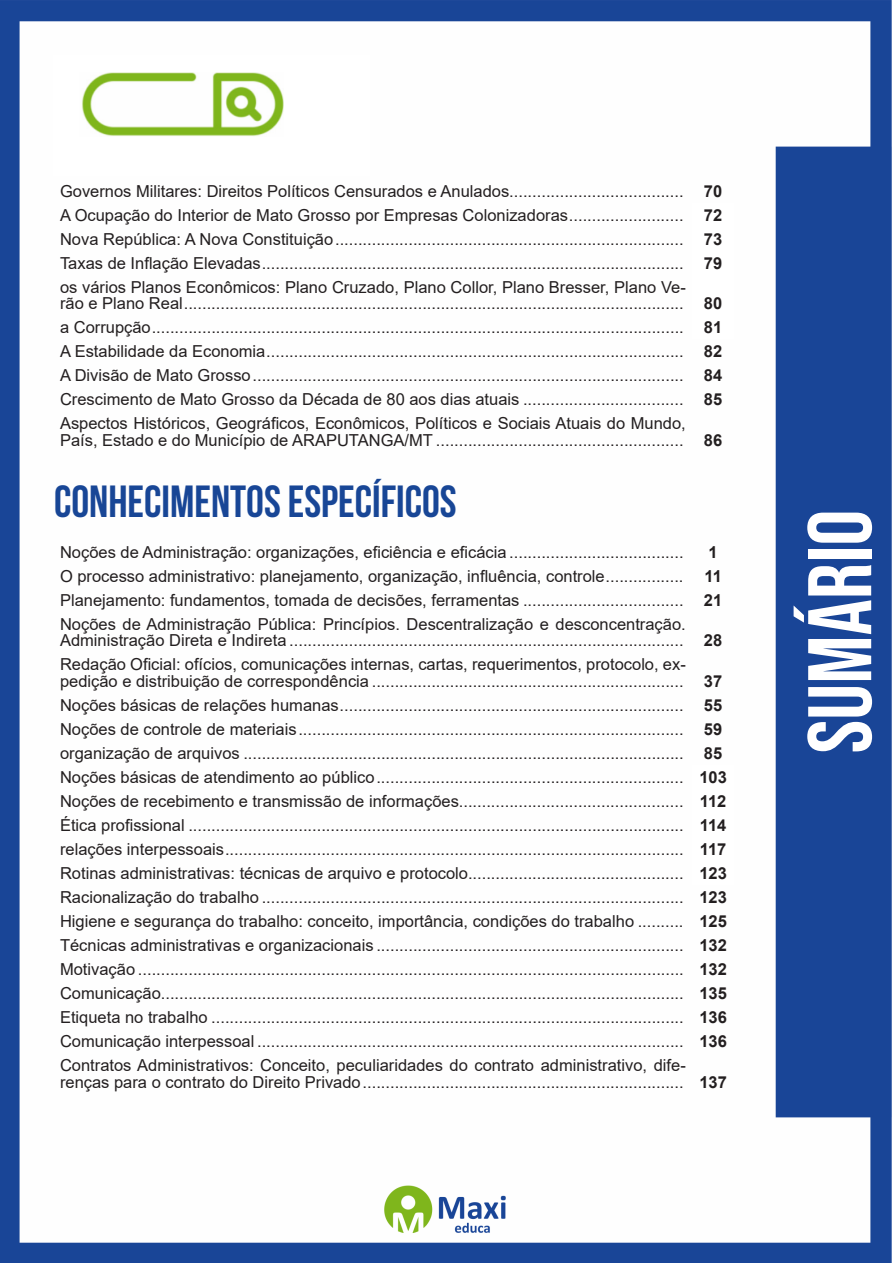
<style>
.page{position:relative;width:893px;height:1263px;background:#fff}
.page>*{position:absolute;margin:0;border:0;box-sizing:border-box;transform-origin:0 0}
.t1{font:90px "Bebas Neue";color:#fff}
.t2{font:700 45px "Bebas Neue";color:#184696}
.ALTERNATIVAS{font:16.5px/16.5px "Arial";color:#231f20}
.INDICE{font:700 16.5px "Arial";color:#231f20}
</style>
<div class="page">
<img style="left:0;top:0;width:892px;height:1263px">
<div style="left:53px;top:55px;width:317px;height:121px;background:#fff"></div>
<img style="left:82px;top:72px;width:201px;height:64px">
<svg style="left:692px;top:203px;width:42px;height:136px"></svg>
<svg style="left:692px;top:765px;width:42px;height:120px"></svg>
<p class="ALTERNATIVAS" style="left:60px;top:182px;width:625px">Governos Militares: Direitos Políticos Censurados e Anulados......................................</p>
<p class="INDICE" style="left:704px;top:179px;width:20px">70</p>
<p class="ALTERNATIVAS" style="left:60px;top:206px;width:625px">A Ocupação do Interior de Mato Grosso por Empresas Colonizadoras.........................</p>
<p class="INDICE" style="left:704px;top:203px;width:20px">72</p>
<p class="ALTERNATIVAS" style="left:60px;top:230px;width:625px">Nova República: A Nova Constituição............................................................................</p>
<p class="INDICE" style="left:704px;top:227px;width:20px">73</p>
<p class="ALTERNATIVAS" style="left:60px;top:254px;width:625px">Taxas de Inflação Elevadas............................................................................................</p>
<p class="INDICE" style="left:704px;top:251px;width:20px">79</p>
<p class="ALTERNATIVAS" style="left:60px;top:278px;width:627px">os vários Planos Econômicos: Plano Cruzado, Plano Collor, Plano Bresser, Plano Ve&shy;rão e Plano Real.............................................................................................................</p>
<p class="INDICE" style="left:704px;top:292px;width:20px">80</p>
<p class="ALTERNATIVAS" style="left:60px;top:319px;width:625px">a Corrupção....................................................................................................................</p>
<p class="INDICE" style="left:704px;top:316px;width:20px">81</p>
<p class="ALTERNATIVAS" style="left:60px;top:343px;width:625px">A Estabilidade da Economia...........................................................................................</p>
<p class="INDICE" style="left:704px;top:340px;width:20px">82</p>
<p class="ALTERNATIVAS" style="left:60px;top:367px;width:625px">A Divisão de Mato Grosso..............................................................................................</p>
<p class="INDICE" style="left:704px;top:364px;width:20px">84</p>
<p class="ALTERNATIVAS" style="left:60px;top:391px;width:625px">Crescimento de Mato Grosso da Década de 80 aos dias atuais ...................................</p>
<p class="INDICE" style="left:704px;top:388px;width:20px">85</p>
<p class="ALTERNATIVAS" style="left:60px;top:415px;width:627px">Aspectos Históricos, Geográficos, Econômicos, Políticos e Sociais Atuais do Mundo,<br>País, Estado e do Município de ARAPUTANGA/MT ......................................................</p>
<p class="INDICE" style="left:704px;top:428px;width:20px">86</p>
<p class="t2" style="left:54px;top:476px;width:404px">CONHECIMENTOS ESPECÍFICOS</p>
<p class="ALTERNATIVAS" style="left:60px;top:544px;width:625px">Noções de Administração: organizações, eficiência e eficácia ......................................</p>
<p class="INDICE" style="left:708px;top:540px;width:11px">1</p>
<p class="ALTERNATIVAS" style="left:60px;top:568px;width:625px">O processo administrativo: planejamento, organização, influência, controle.................</p>
<p class="INDICE" style="left:704px;top:564px;width:19px">11</p>
<p class="ALTERNATIVAS" style="left:60px;top:592px;width:625px">Planejamento: fundamentos, tomada de decisões, ferramentas ...................................</p>
<p class="INDICE" style="left:704px;top:588px;width:20px">21</p>
<p class="ALTERNATIVAS" style="left:60px;top:616px;width:627px">Noções de Administração Pública: Princípios. Descentralização e desconcentração.<br>Administração Direta e Indireta ......................................................................................</p>
<p class="INDICE" style="left:704px;top:629px;width:20px">28</p>
<p class="ALTERNATIVAS" style="left:60px;top:656px;width:627px">Redação Oficial: ofícios, comunicações internas, cartas, requerimentos, protocolo, ex&shy;pedição e distribuição de correspondência ....................................................................</p>
<p class="INDICE" style="left:704px;top:669px;width:20px">37</p>
<p class="ALTERNATIVAS" style="left:60px;top:697px;width:625px">Noções básicas de relações humanas...........................................................................</p>
<p class="INDICE" style="left:704px;top:693px;width:20px">55</p>
<p class="ALTERNATIVAS" style="left:60px;top:721px;width:625px">Noções de controle de materiais....................................................................................</p>
<p class="INDICE" style="left:704px;top:717px;width:20px">59</p>
<p class="ALTERNATIVAS" style="left:60px;top:745px;width:625px">organização de arquivos ................................................................................................</p>
<p class="INDICE" style="left:704px;top:741px;width:20px">85</p>
<p class="ALTERNATIVAS" style="left:60px;top:769px;width:625px">Noções básicas de atendimento ao público...................................................................</p>
<p class="INDICE" style="left:699px;top:765px;width:29px">103</p>
<p class="ALTERNATIVAS" style="left:60px;top:793px;width:625px">Noções de recebimento e transmissão de informações.................................................</p>
<p class="INDICE" style="left:700px;top:789px;width:28px">112</p>
<p class="ALTERNATIVAS" style="left:60px;top:817px;width:625px">Ética profissional ............................................................................................................</p>
<p class="INDICE" style="left:700px;top:813px;width:28px">114</p>
<p class="ALTERNATIVAS" style="left:60px;top:841px;width:625px">relações interpessoais....................................................................................................</p>
<p class="INDICE" style="left:700px;top:837px;width:28px">117</p>
<p class="ALTERNATIVAS" style="left:60px;top:865px;width:625px">Rotinas administrativas: técnicas de arquivo e protocolo...............................................</p>
<p class="INDICE" style="left:699px;top:861px;width:29px">123</p>
<p class="ALTERNATIVAS" style="left:60px;top:889px;width:625px">Racionalização do trabalho ............................................................................................</p>
<p class="INDICE" style="left:699px;top:885px;width:29px">123</p>
<p class="ALTERNATIVAS" style="left:60px;top:913px;width:625px">Higiene e segurança do trabalho: conceito, importância, condições do trabalho ..........</p>
<p class="INDICE" style="left:699px;top:909px;width:29px">125</p>
<p class="ALTERNATIVAS" style="left:60px;top:937px;width:625px">Técnicas administrativas e organizacionais ...................................................................</p>
<p class="INDICE" style="left:699px;top:933px;width:29px">132</p>
<p class="ALTERNATIVAS" style="left:60px;top:961px;width:625px">Motivação .......................................................................................................................</p>
<p class="INDICE" style="left:699px;top:958px;width:29px">132</p>
<p class="ALTERNATIVAS" style="left:60px;top:985px;width:625px">Comunicação..................................................................................................................</p>
<p class="INDICE" style="left:699px;top:982px;width:29px">135</p>
<p class="ALTERNATIVAS" style="left:60px;top:1009px;width:625px">Etiqueta no trabalho .......................................................................................................</p>
<p class="INDICE" style="left:699px;top:1006px;width:29px">136</p>
<p class="ALTERNATIVAS" style="left:60px;top:1033px;width:625px">Comunicação interpessoal .............................................................................................</p>
<p class="INDICE" style="left:699px;top:1030px;width:29px">136</p>
<p class="ALTERNATIVAS" style="left:60px;top:1057px;width:627px">Contratos Administrativos: Conceito, peculiaridades do contrato administrativo, dife&shy;renças para o contrato do Direito Privado......................................................................</p>
<p class="INDICE" style="left:699px;top:1070px;width:29px">137</p>
<h1 class="t1" style="left:789px;top:753px;width:245px;rotate:-90deg">sumário</h1>
</div>
